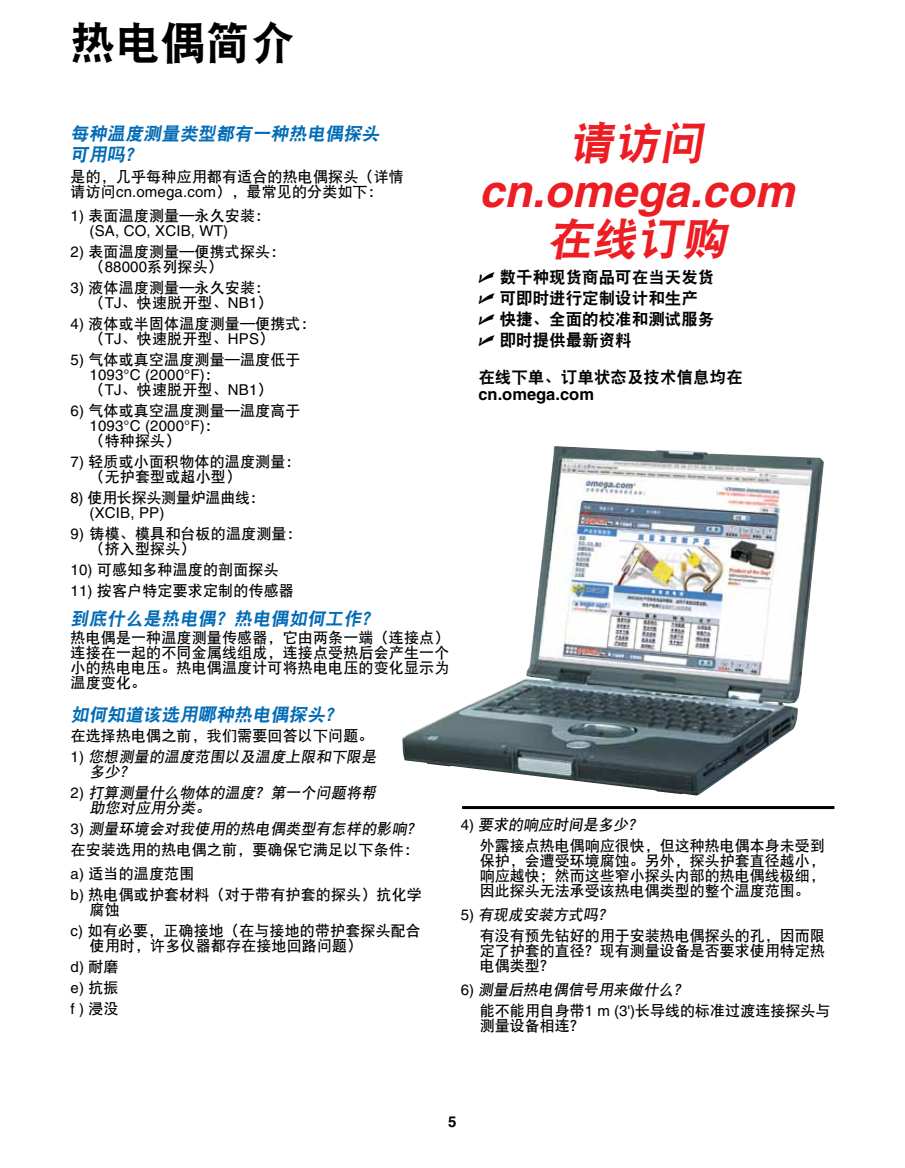
<style>
.page{position:relative;width:905px;height:1168px;background:#fff}
.page>*{position:absolute;margin:0;border:0;box-sizing:border-box;transform-origin:0 0}
.t1{font:italic 700 45px "Helvetica";color:#ed1d24}
.t2{font:italic 45px "DF Hei GB W9";color:#ed1d24}
.t3{font:45px "DF Hei GB W9";color:#000}
.t4{font:italic 18px/21px "DF Hei GB W9";color:#006bb6}
.t5{font:16.5px/21px "DF Hei GB W9";color:#000}
.t6{font:700 16.5px "Helvetica";color:#000}
.t7{font:15px/15px "DF Hei GB W7";letter-spacing:.01em;color:#000}
.t8{font:italic 15px/21px "DF Hei GB W7";color:#000}
.t9{font:15px/21px "Helvetica";letter-spacing:.01em;color:#000;text-align:justify}
.t10{font:15px "DF Hei GB W7";letter-spacing:-.015em;color:#000}
.t11{font:700 15px "Helvetica";color:#000}
.s1{font-family:"Helvetica"}
.s2{font-family:"DF Hei GB W7"}
.s3{font-style:italic}
.s4{font-family:"Helvetica";font-style:normal}
.s5{font-style:normal}
.s6{font-family:"Universal Newswith Comm Pi"}
</style>
<div class="page">
<img style="left:402px;top:446px;width:422px;height:349px">
<hr style="left:462px;top:806px;width:372px;height:3px;background:#000">
<h1 class="t3" style="left:70px;top:19px;width:226px">热电偶简介</h1>
<p class="t4" style="left:70px;top:123px;width:313px">每种温度测量类型都有一种热电偶探头可用吗？</p>
<p class="t7" style="left:70px;top:169px;width:335px">是的，几乎每种应用都有适合的热电偶探头（详情请访问<span class="s1">cn.omega.com</span>），最常见的分类如下：</p>
<p class="t7" style="left:71px;top:208px;width:201px"><span class="s1">1)</span> 表面温度测量—永久安装：</p>
<p class="t9" style="left:90px;top:220px;width:140px">(SA, CO, XCIB, WT)</p>
<p class="t7" style="left:90px;top:244px;width:197px;text-indent:-19px"><span class="s1">2)</span> 表面温度测量—便携式探头：（<span class="s1">88000</span>系列探头）</p>
<p class="t7" style="left:71px;top:280px;width:203px;text-align:right"><span class="s1">3)</span> 液体温度测量—永久安装：（<span class="s1">TJ</span>、快速脱开型、<span class="s1">NB1</span>）</p>
<p class="t7" style="left:90px;top:316px;width:227px;text-indent:-19px"><span class="s1">4)</span> 液体或半固体温度测量—便携式：（<span class="s1">TJ</span>、快速脱开型、<span class="s1">HPS</span>）</p>
<p class="t7" style="left:71px;top:352px;width:231px"><span class="s1">5)</span> 气体或真空温度测量—温度低于</p>
<p class="t9" style="left:90px;top:364px;width:132px">1093°C (2000°F)<span class="s2">：</span></p>
<p class="t7" style="left:90px;top:382px;width:184px">（<span class="s1">TJ</span>、快速脱开型、<span class="s1">NB1</span>）</p>
<p class="t7" style="left:71px;top:403px;width:231px"><span class="s1">6)</span> 气体或真空温度测量—温度高于</p>
<p class="t9" style="left:90px;top:415px;width:132px">1093°C (2000°F)<span class="s2">：</span></p>
<p class="t7" style="left:90px;top:433px;width:92px">（特种探头）</p>
<p class="t7" style="left:90px;top:454px;width:212px;text-indent:-19px"><span class="s1">7)</span> 轻质或小面积物体的温度测量：（无护套型或超小型）</p>
<p class="t10" style="left:71px;top:489px;width:196px"><span class="s1">8)</span> 使用长探头测量炉温曲线：</p>
<p class="t9" style="left:90px;top:502px;width:76px">(XCIB, PP)</p>
<p class="t7" style="left:90px;top:525px;width:213px;text-indent:-19px"><span class="s1">9)</span> 铸模、模具和台板的温度测量：（挤入型探头）</p>
<p class="t7" style="left:71px;top:561px;width:210px"><span class="s1">10)</span> 可感知多种温度的剖面探头</p>
<p class="t7" style="left:71px;top:582px;width:225px"><span class="s1">11)</span> 按客户特定要求定制的传感器</p>
<p class="t4" style="left:70px;top:608px;width:313px">到底什么是热电偶？热电偶如何工作？</p>
<p class="t7" style="left:70px;top:630px;width:380px;text-align:justify">热电偶是一种温度测量传感器，它由两条一端（连接点）连接在一起的不同金属线组成，连接点受热后会产生一个小的热电电压。热电偶温度计可将热电电压的变化显示为温度变化。</p>
<p class="t4" style="left:70px;top:704px;width:277px">如何知道该选用哪种热电偶探头？</p>
<p class="t7" style="left:70px;top:724px;width:310px;line-height:21.5px">在选择热电偶之前，我们需要回答以下问题。<br><span class="s1">1 )</span> <span class="s3">您想测量的温度范围以及温度上限和下限是</span></p>
<p class="t8" style="left:70px;top:761px;width:310px;text-indent:19px">多少？<br><span class="s4">2 )</span> 打算测量什么物体的温度？第一个问题将帮</p>
<p class="t8" style="left:70px;top:797px;width:355px;text-indent:19px">助您对应用分类。<br><span class="s4">3 )</span> 测量环境会对我使用的热电偶类型有怎样的影响？<span class="s5">在安装选用的热电偶之前，要确保它满足以下条件：</span></p>
<p class="t7" style="left:71px;top:863px;width:353px;line-height:21px"><span class="s1">a)</span> 适当的温度范围<br><span class="s1">b)</span> 热电偶或护套材料（对于带有护套的探头）抗化学</p>
<p class="t7" style="left:71px;top:899px;width:352px;line-height:21px;text-indent:19px">腐蚀<br><span class="s1">c)</span> 如有必要，正确接地（在与接地的带护套探头配合</p>
<p class="t7" style="left:90px;top:938px;width:274px">使用时，许多仪器都存在接地回路问题）</p>
<p class="t9" style="left:71px;top:956px;width:50px">d) <span class="s2">耐磨</span>e) <span class="s2">抗振</span>f)<span class="s2">浸没</span></p>
<h1 class="t2" style="left:569px;top:119px;width:144px">请访问</h1>
<h1 class="t1" style="left:479px;top:164px;width:317px">cn.omega.com</h1>
<h1 class="t2" style="left:546px;top:215px;width:189px">在线订购</h1>
<p class="t5" style="left:478px;top:266px;width:237px"><span class="s6">U</span> 数千种现货商品可在当天发货<br><span class="s6">U</span> 可即时进行定制设计和生产<br><span class="s6">U</span> 快捷、全面的校准和测试服务<br><span class="s6">U</span> 即时提供最新资料</p>
<p class="t5" style="left:478px;top:366px;width:265px">在线下单、订单状态及技术信息均在</p>
<p class="t6" style="left:478px;top:384px;width:117px">cn.omega.com</p>
<p class="t7" style="left:480px;top:814px;width:346px;line-height:21px;text-indent:-19px"><span class="s1">4 )</span> <span class="s3">要求的响应时间是多少？<br></span>外露接点热电偶响应很快，但这种热电偶本身未受到</p>
<p class="t7" style="left:480px;top:853px;width:347px;text-align:justify">保护，会遭受环境腐蚀。另外，探头护套直径越小，响应越快；然而这些窄小探头内部的热电偶线极细，因此探头无法承受该热电偶类型的整个温度范围。</p>
<p class="t7" style="left:480px;top:904px;width:346px;line-height:21px;text-indent:-19px"><span class="s1">5 )</span> <span class="s3">有现成安装方式吗？<br></span>有没有预先钻好的用于安装热电偶探头的孔，因而限</p>
<p class="t7" style="left:480px;top:943px;width:346px">定了护套的直径？现有测量设备是否要求使用特定热电偶类型？</p>
<p class="t7" style="left:480px;top:979px;width:352px;line-height:21px;text-indent:-19px"><span class="s1">6 )</span> <span class="s3">测量后热电偶信号用来做什么？<br></span>能不能用自身带<span class="s1">1 m (3')</span>长导线的标准过渡连接探头与</p>
<p class="t7" style="left:480px;top:1018px;width:106px">测量设备相连？</p>
<p class="t11" style="left:448px;top:1112px;width:10px">5</p>
</div>
